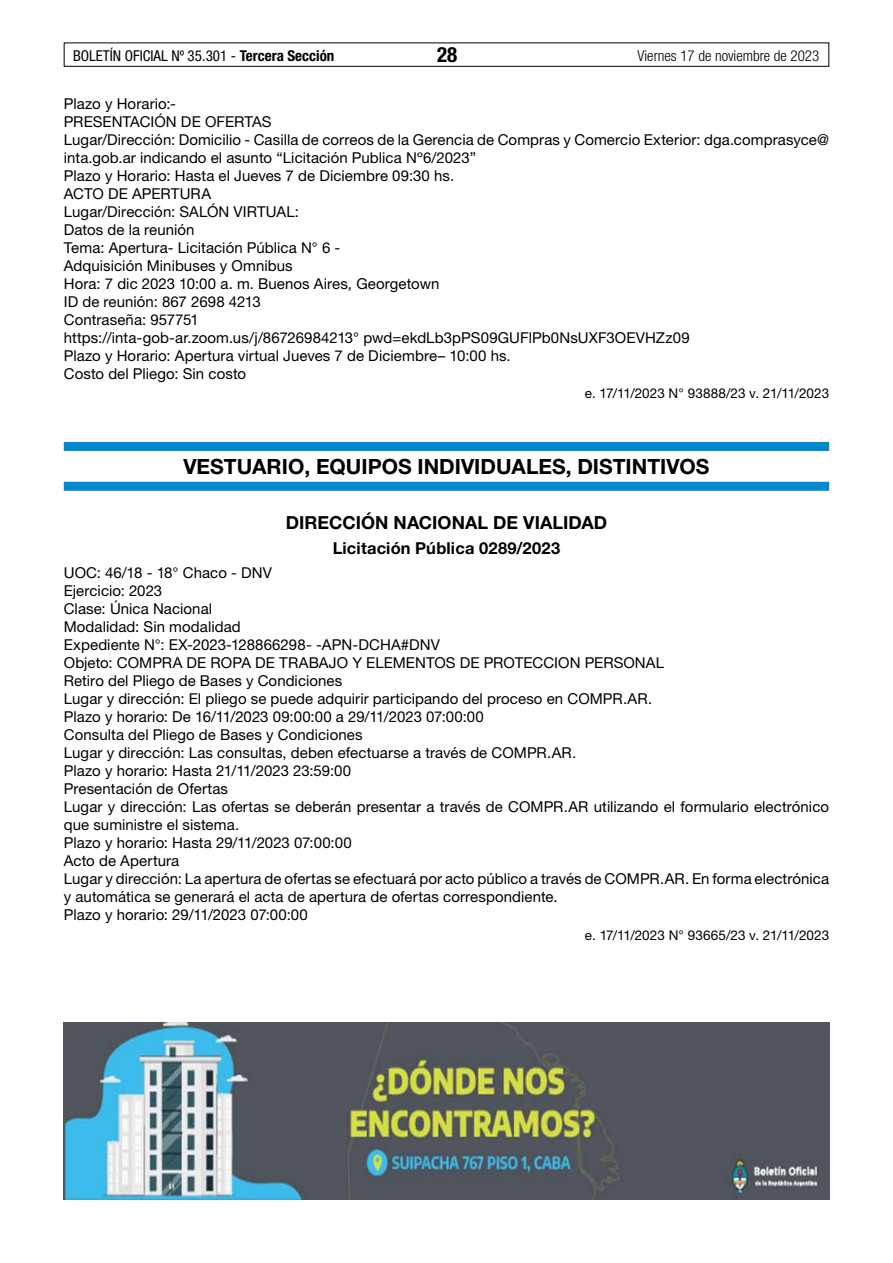
<style>
.page{position:relative;width:893px;height:1263px;background:#fff}
.page>*{position:absolute;margin:0;border:0;box-sizing:border-box;transform-origin:0 0}
.t1{font:700 21px "Helvetica Neue LT Std";color:#000}
.t2{font:700 condensed 21px "Helvetica Neue LT Std";color:#000}
.t3{font:700 18px "Helvetica Neue LT Std";letter-spacing:.005em;color:#000}
.t4{font:700 16.5px "Helvetica Neue LT Std";letter-spacing:.01em;color:#000}
.t5{font:15px/18px "Helvetica Neue LT Std";letter-spacing:.005em;color:#000}
.t6{font:condensed 15px "Helvetica Neue LT Std";color:#000}
.t7{font:300 condensed 15px "Helvetica Neue LT Std";color:#000}
.t8{font:13.5px "Helvetica Neue LT Std";letter-spacing:-.005em;color:#000}
.s1{font-weight:700}
</style>
<div class="page">
<div style="left:64px;top:43px;width:765px;height:24px;border:1px solid #000"></div>
<div style="left:64px;top:442px;width:765px;height:9px;background:#0089cf"></div>
<div style="left:64px;top:482px;width:765px;height:9px;background:#0089cf"></div>
<img style="left:64px;top:1023px;width:765px;height:176px">
<p class="t6" style="left:73px;top:47px;width:263px">BOLETÍN OFICIAL Nº 35.301 - <span class="s1">Tercera Sección</span></p>
<h1 class="t2" style="left:437px;top:42px;width:22px">28</h1>
<p class="t7" style="left:638px;top:47px;width:183px">Viernes 17 de noviembre de 2023</p>
<p class="t5" style="left:64px;top:94px;width:767px">Plazo y Horario:-<br>PRESENTACIÓN DE OFERTAS<br>Lugar/Dirección: Domicilio - Casilla de correos de la Gerencia de Compras y Comercio Exterior: dga.comprasyce@ inta.gob.ar indicando el asunto “Licitación Publica Nº6/2023”<br>Plazo y Horario: Hasta el Jueves 7 de Diciembre 09:30 hs.<br>ACTO DE APERTURA<br>Lugar/Dirección: SALÓN VIRTUAL:<br>Datos de la reunión<br>Tema: Apertura- Licitación Pública N° 6 -<br>Adquisición Minibuses y Omnibus<br>Hora: 7 dic 2023 10:00 a. m. Buenos Aires, Georgetown<br>ID de reunión: 867 2698 4213<br>Contraseña: 957751<br>https://inta-gob-ar.zoom.us/j/86726984213° pwd=ekdLb3pPS09GUFlPb0NsUXF3OEVHZz09<br>Plazo y Horario: Apertura virtual Jueves 7 de Diciembre– 10:00 hs.<br>Costo del Pliego: Sin costo</p>
<p class="t8" style="left:585px;top:385px;width:246px">e. 17/11/2023 N° 93888/23 v. 21/11/2023</p>
<h1 class="t1" style="left:183px;top:454px;width:528px">VESTUARIO, EQUIPOS INDIVIDUALES, DISTINTIVOS</h1>
<p class="t3" style="left:286px;top:512px;width:323px">DIRECCIÓN NACIONAL DE VIALIDAD</p>
<p class="t4" style="left:333px;top:538px;width:229px">Licitación Pública 0289/2023</p>
<p class="t5" style="left:64px;top:564px;width:767px">UOC: 46/18 - 18° Chaco - DNV<br>Ejercicio: 2023<br>Clase: Única Nacional<br>Modalidad: Sin modalidad<br>Expediente N°: EX-2023-128866298- -APN-DCHA#DNV<br>Objeto: COMPRA DE ROPA DE TRABAJO Y ELEMENTOS DE PROTECCION PERSONAL<br>Retiro del Pliego de Bases y Condiciones<br>Lugar y dirección: El pliego se puede adquirir participando del proceso en COMPR.AR.<br>Plazo y horario: De 16/11/2023 09:00:00 a 29/11/2023 07:00:00<br>Consulta del Pliego de Bases y Condiciones<br>Lugar y dirección: Las consultas, deben efectuarse a través de COMPR.AR.<br>Plazo y horario: Hasta 21/11/2023 23:59:00<br>Presentación de Ofertas<br>Lugar y dirección: Las ofertas se deberán presentar a través de COMPR.AR utilizando el formulario electrónico que suministre el sistema.<br>Plazo y horario: Hasta 29/11/2023 07:00:00<br>Acto de Apertura<br>Lugar y dirección: La apertura de ofertas se efectuará por acto público a través de COMPR.AR. En forma electrónica y automática se generará el acta de apertura de ofertas correspondiente.<br>Plazo y horario: 29/11/2023 07:00:00</p>
<p class="t8" style="left:585px;top:927px;width:246px">e. 17/11/2023 N° 93665/23 v. 21/11/2023</p>
</div>
